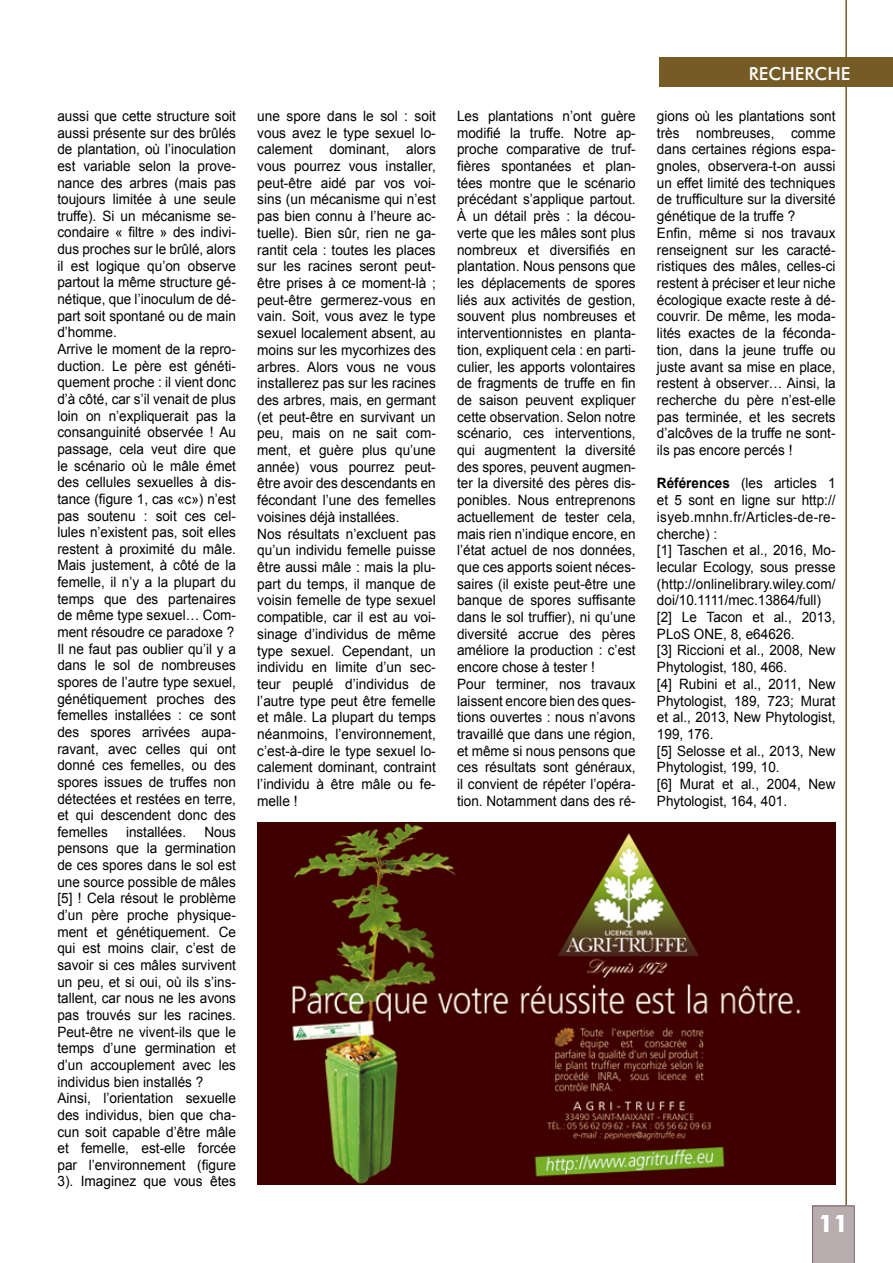
<style>
.page{position:relative;width:893px;height:1263px;background:#fff}
.page>*{position:absolute;margin:0;border:0;box-sizing:border-box;transform-origin:0 0}
.t1{font:700 24px "Futura BT";color:#fff}
.t2{font:500 18px "Futura BT";color:#fff}
.t3{font:14.25px/16.6px "Arial";color:#000;scale:.95 1}
.t4{font:14.25px/16.6px "Arial";color:#000;scale:.96 1}
.s1{font-weight:700}
</style>
<div class="page">
<hr style="left:845px;top:0;width:2px;height:1205px;background:#755b26">
<svg style="left:812px;top:1205px;width:43px;height:58px;background:#b5a7aa"></svg>
<div style="left:659px;top:57px;width:234px;height:30px;background:#755b26"></div>
<img style="left:257px;top:823px;width:579px;height:361px">
<p class="t3" style="left:57px;top:108px;width:189px">aussi que cette structure soit aussi présente sur des brûlés de plantation, où l’inoculation est variable selon la prove&shy;nance des arbres (mais pas toujours limitée à une seule truffe). Si un mécanisme se&shy;condaire « filtre » des indivi&shy;dus proches sur le brûlé, alors il est logique qu’on observe partout la même structure gé&shy;nétique, que l’inoculum de dé&shy;part soit spontané ou de main d’homme.<br>Arrive le moment de la repro&shy;duction. Le père est généti&shy;quement proche : il vient donc d’à côté, car s’il venait de plus loin on n’expliquerait pas la consanguinité observée ! Au passage, cela veut dire que le scénario où le mâle émet des cellules sexuelles à dis&shy;tance (figure 1, cas «c») n’est pas soutenu : soit ces cel&shy;lules n’existent pas, soit elles restent à proximité du mâle.<br>Mais justement, à côté de la femelle, il n’y a la plupart du temps que des partenaires de même type sexuel… Com&shy;ment résoudre ce paradoxe ?<br>Il ne faut pas oublier qu’il y a dans le sol de nombreuses spores de l’autre type sexuel, génétiquement proches des femelles installées : ce sont des spores arrivées aupa&shy;ravant, avec celles qui ont donné ces femelles, ou des spores issues de truffes non détectées et restées en terre, et qui descendent donc des femelles</p>
<p class="t3" style="left:126px;top:823px;width:65px">installées.</p>
<p class="t3" style="left:57px;top:823px;width:189px;text-indent:147px">Nous pensons que la germination de ces spores dans le sol est une source possible de mâles [5] ! Cela résout le problème d’un père proche physique&shy;ment et génétiquement. Ce qui est moins clair, c’est de savoir si ces mâles survivent un peu, et si oui, où ils s’ins&shy;tallent, car nous ne les avons pas trouvés sur les racines.<br>Peut-être ne vivent-ils que le temps d’une germination et d’un accouplement avec les individus bien installés ?<br>Ainsi, l’orientation sexuelle des individus, bien que cha&shy;cun soit capable d’être mâle et femelle, est-elle forcée par l’environnement (figure<br>3). Imaginez que vous êtes</p>
<p class="t2" style="left:749px;top:62px;width:103px">RECHERCHE</p>
<p class="t4" style="left:257px;top:108px;width:188px">une spore dans le sol : soit vous avez le type sexuel lo&shy;calement dominant, alors vous pourrez vous installer, peut-être aidé par vos voi&shy;sins (un mécanisme qui n’est pas bien connu à l’heure ac&shy;tuelle). Bien sûr, rien ne ga&shy;rantit cela : toutes les places sur les racines seront peut&shy;être prises à ce moment-là ; peut-être germerez-vous en vain. Soit, vous avez le type sexuel localement absent, au moins sur les mycorhizes des arbres. Alors vous ne vous installerez pas sur les racines des arbres, mais, en germant (et peut-être en survivant un peu, mais on ne sait com&shy;ment, et guère plus qu’une année) vous pourrez peut&shy;être avoir des descendants en fécondant l’une des femelles voisines déjà installées.<br>Nos résultats n’excluent pas qu’un individu femelle puisse être aussi mâle : mais la plu&shy;part du temps, il manque de voisin femelle de type sexuel compatible, car il est au voi&shy;sinage d’individus de même type sexuel. Cependant, un individu en limite d’un sec&shy;teur peuplé d’individus de l’autre type peut être femelle et mâle. La plupart du temps néanmoins, l’environnement, c’est-à-dire le type sexuel lo&shy;calement dominant, contraint l’individu à être mâle ou fe&shy;melle !</p>
<p class="t3" style="left:457px;top:108px;width:189px">Les plantations n’ont guère modifié la truffe. Notre ap&shy;proche comparative de truf&shy;fières spontanées et plan&shy;tées montre que le scénario précédant s’applique partout.<br>À un détail près : la décou&shy;verte que les mâles sont plus nombreux et diversifiés en plantation. Nous pensons que les déplacements de spores liés aux activités de gestion, souvent plus nombreuses et interventionnistes en planta&shy;tion, expliquent cela : en parti&shy;culier, les apports volontaires de fragments de truffe en fin de saison peuvent expliquer cette observation. Selon notre scénario, ces interventions, qui augmentent la diversité des spores, peuvent augmen&shy;ter la diversité des pères dis&shy;ponibles. Nous entreprenons actuellement de tester cela, mais rien n’indique encore, en l’état actuel de nos données, que ces apports soient néces&shy;saires (il existe peut-être une banque de spores suffisante dans le sol truffier), ni qu’une diversité accrue des pères améliore la production : c’est encore chose à tester !<br>Pour terminer, nos travaux laissent encore bien des ques&shy;tions ouvertes : nous n’avons travaillé que dans une région, et même si nous pensons que ces résultats sont généraux, il convient de répéter l’opéra&shy;tion. Notamment dans des ré-</p>
<p class="t3" style="left:657px;top:108px;width:189px">gions où les plantations sont très nombreuses, comme dans certaines régions espa&shy;gnoles, observera-t-on aussi un effet limité des techniques de trufficulture sur la diversité génétique de la truffe ?<br>Enfin, même si nos travaux renseignent sur les caracté&shy;ristiques des mâles, celles-ci restent à préciser et leur niche écologique exacte reste à dé&shy;couvrir. De même, les moda&shy;lités exactes de la féconda&shy;tion, dans la jeune truffe ou juste avant sa mise en place, restent à observer… Ainsi, la recherche du père n’est-elle pas terminée, et les secrets d’alcôves de la truffe ne sont&shy;ils pas encore percés !</p>
<p class="t3" style="left:657px;top:475px;width:190px"><span class="s1">Références</span> (les articles 1 et 5 sont en ligne sur http:// isyeb.mnhn.fr/Articles-de-re&shy;cherche) :<br>[1] Taschen et al., 2016, Mo&shy;lecular Ecology, sous presse (http://onlinelibrary.wiley.com/ doi/10.1111/mec.13864/full) [2] Le Tacon et al., 2013,<br>PLoS ONE, 8, e64626.<br>[3] Riccioni et al., 2008, New<br>Phytologist, 180, 466.<br>[4] Rubini et al., 2011, New<br>Phytologist, 189, 723; Murat et al., 2013, New Phytologist,<br>199, 176.<br>[5] Selosse et al., 2013, New<br>Phytologist, 199, 10.<br>[6] Murat et al., 2004, New<br>Phytologist, 164, 401.</p>
<h1 class="t1" style="left:818px;top:1209px;width:31px">11</h1>
</div>
